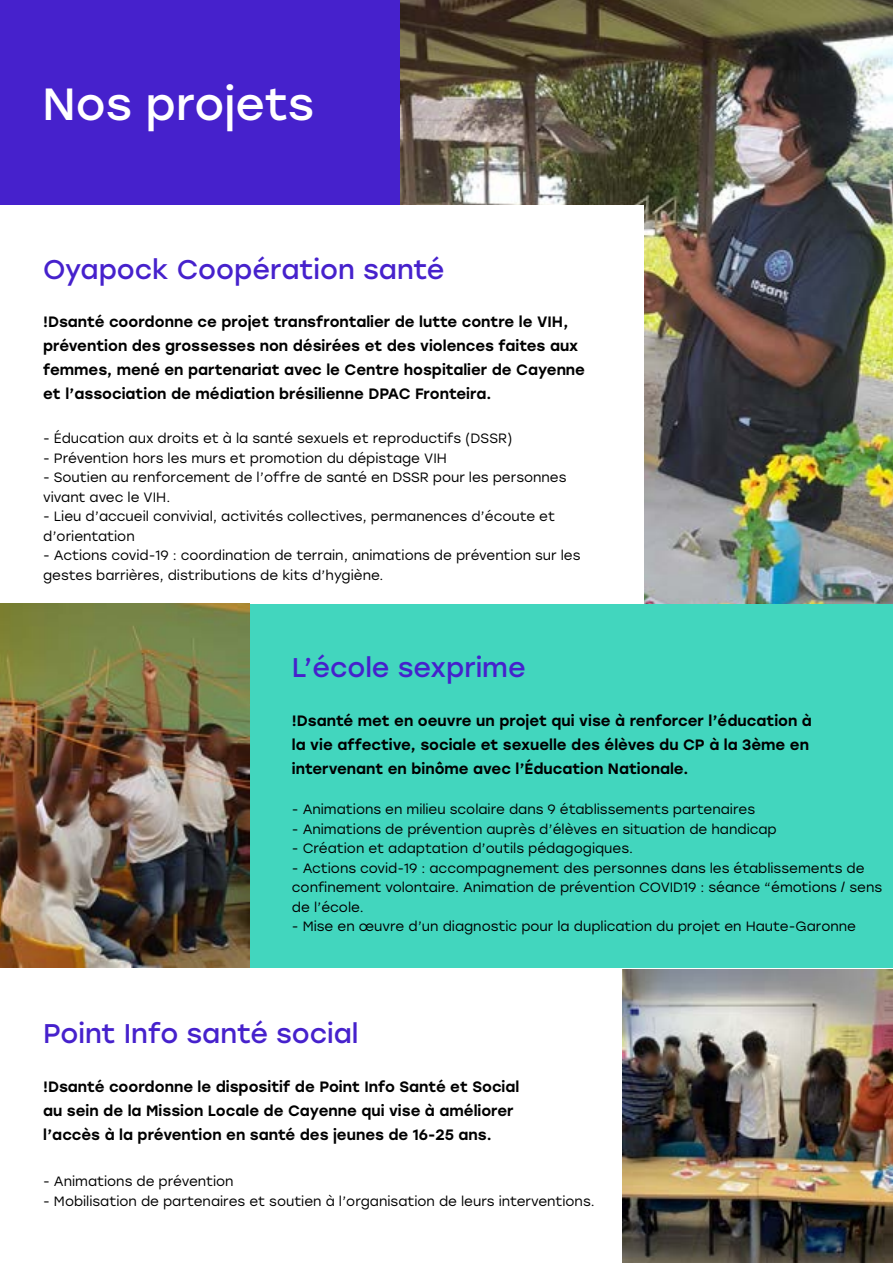
<style>
.page{position:relative;width:893px;height:1263px;background:#fff}
.page>*{position:absolute;margin:0;border:0;box-sizing:border-box;transform-origin:0 0}
.t1{font:45px "Stolzl";color:#fff}
.t2{font:27px "Stolzl";color:#4621cc}
.t3{font:500 15px/24px "Stolzl";color:#000}
.t4{font:13.5px/19.5px "Stolzl";color:#000}
</style>
<div class="page">
<img style="left:400px;top:0;width:493px;height:604px">
<div style="left:0;top:0;width:400px;height:204px;background:#4621cc"></div>
<div style="left:0;top:205px;width:644px;height:399px;background:#fff"></div>
<img style="left:623px;top:970px;width:270px;height:293px">
<div style="left:249px;top:604px;width:644px;height:363px;background:#42d6be"></div>
<img style="left:0;top:604px;width:249px;height:363px">
<h1 class="t1" style="left:43px;top:72px;width:273px">Nos projets</h1>
<h2 class="t2" style="left:43px;top:250px;width:403px">Oyapock Coopération santé</h2>
<p class="t3" style="left:43px;top:309px;width:543px">!Dsanté coordonne ce projet transfrontalier de lutte contre le VIH, prévention des grossesses non désirées et des violences faites aux femmes, mené en partenariat avec le Centre hospitalier de Cayenne et l’association de médiation brésilienne DPAC Fronteira.</p>
<p class="t4" style="left:43px;top:428px;width:471px">- Éducation aux droits et à la santé sexuels et reproductifs (DSSR)</p>
<p class="t4" style="left:43px;top:447px;width:405px">- Prévention hors les murs et promotion du dépistage VIH</p>
<p class="t4" style="left:43px;top:467px;width:525px">- Soutien au renforcement de l’offre de santé en DSSR pour les personnes vivant avec le VIH.</p>
<p class="t4" style="left:43px;top:506px;width:513px">- Lieu d’accueil convivial, activités collectives, permanences d’écoute et d’orientation</p>
<p class="t4" style="left:43px;top:545px;width:539px">- Actions covid-19 : coordination de terrain, animations de prévention sur les gestes barrières, distributions de kits d’hygiène.</p>
<h2 class="t2" style="left:292px;top:649px;width:235px">L’école sexprime</h2>
<p class="t3" style="left:292px;top:708px;width:521px">!Dsanté met en oeuvre un projet qui vise à renforcer l’éducation à la vie affective, sociale et sexuelle des élèves du CP à la 3ème en intervenant en binôme avec l’Éducation Nationale.</p>
<p class="t4" style="left:292px;top:799px;width:465px">- Animations en milieu scolaire dans 9 établissements partenaires</p>
<p class="t4" style="left:292px;top:818px;width:486px">- Animations de prévention auprès d’élèves en situation de handicap</p>
<p class="t4" style="left:292px;top:838px;width:343px">- Création et adaptation d’outils pédagogiques.</p>
<p class="t4" style="left:292px;top:857px;width:592px">- Actions covid-19 : accompagnement des personnes dans les établissements de confinement volontaire. Animation de prévention COVID19 : séance “émotions / sens de l’école.</p>
<p class="t4" style="left:292px;top:916px;width:566px">- Mise en œuvre d’un diagnostic pour la duplication du projet en Haute-Garonne</p>
<h2 class="t2" style="left:43px;top:1015px;width:317px">Point Info santé social</h2>
<p class="t3" style="left:43px;top:1074px;width:478px">!Dsanté coordonne le dispositif de Point Info Santé et Social au sein de la Mission Locale de Cayenne qui vise à améliorer l’accès à la prévention en santé des jeunes de 16-25 ans.</p>
<p class="t4" style="left:43px;top:1171px;width:192px">- Animations de prévention</p>
<p class="t4" style="left:43px;top:1191px;width:553px">- Mobilisation de partenaires et soutien à l’organisation de leurs interventions.</p>
</div>
